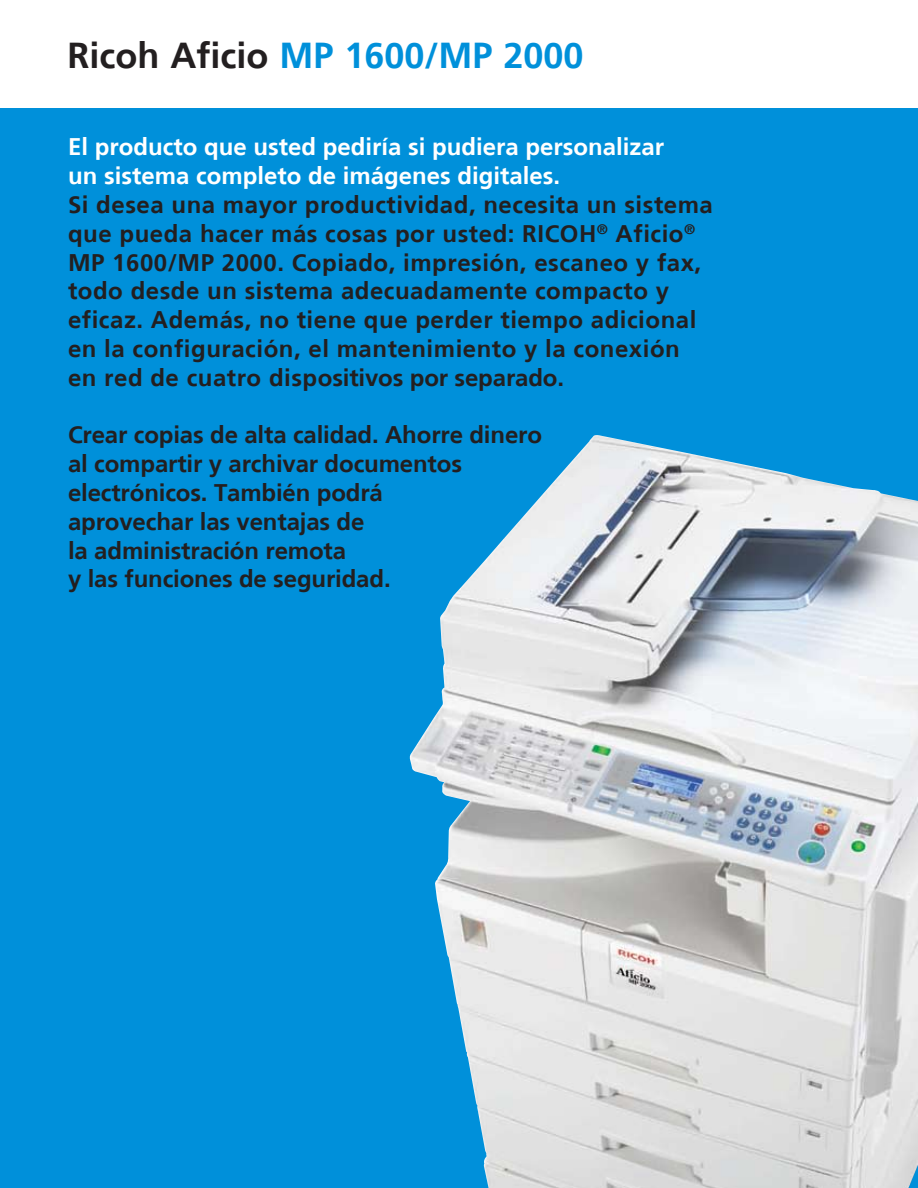
<style>
.page{position:relative;width:918px;height:1188px;background:#fff}
.page>*{position:absolute;margin:0;border:0;box-sizing:border-box;transform-origin:0 0}
.t1{font:700 36px "Frutiger";color:#0090da}
.t2{font:700 24px/28.8px "Frutiger";letter-spacing:.02em;color:#231f20}
.t3{font:700 24px/28.8px "Frutiger";letter-spacing:-.005em;color:#231f20}
.t4{font:700 24px/28.8px "Frutiger";color:#fff}
.s1{color:#231f20}
</style>
<div class="page">
<div style="left:0;top:108px;width:918px;height:1080px;background:#0090da"></div>
<img style="left:410px;top:435px;width:508px;height:753px">
<hr style="left:917px;top:0;width:1px;height:108px;background:#0090da">
<h1 class="t1" style="left:68px;top:34px;width:518px"><span class="s1">Ricoh Aficio</span> MP 1600/MP 2000</h1>
<p class="t4" style="left:68px;top:133px;width:598px">El producto que usted pediría si pudiera personalizar un sistema completo de imágenes digitales.</p>
<p class="t2" style="left:68px;top:190px;width:646px">Si desea una mayor productividad, necesita un sistema que pueda hacer más cosas por usted: RICOH<sup>®</sup> Aficio<sup>® </sup>MP 1600/MP 2000. Copiado, impresión, escaneo y fax, todo desde un sistema adecuadamente compacto y eficaz. Además, no tiene que perder tiempo adicional en la configuración, el mantenimiento y la conexión en red de cuatro dispositivos por separado.</p>
<p class="t3" style="left:68px;top:421px;width:476px">Crear copias de alta calidad. Ahorre dinero al compartir y archivar documentos electrónicos. También podrá<br>aprovechar las ventajas de<br>la administración remota<br>y las funciones de seguridad.</p>
</div>
